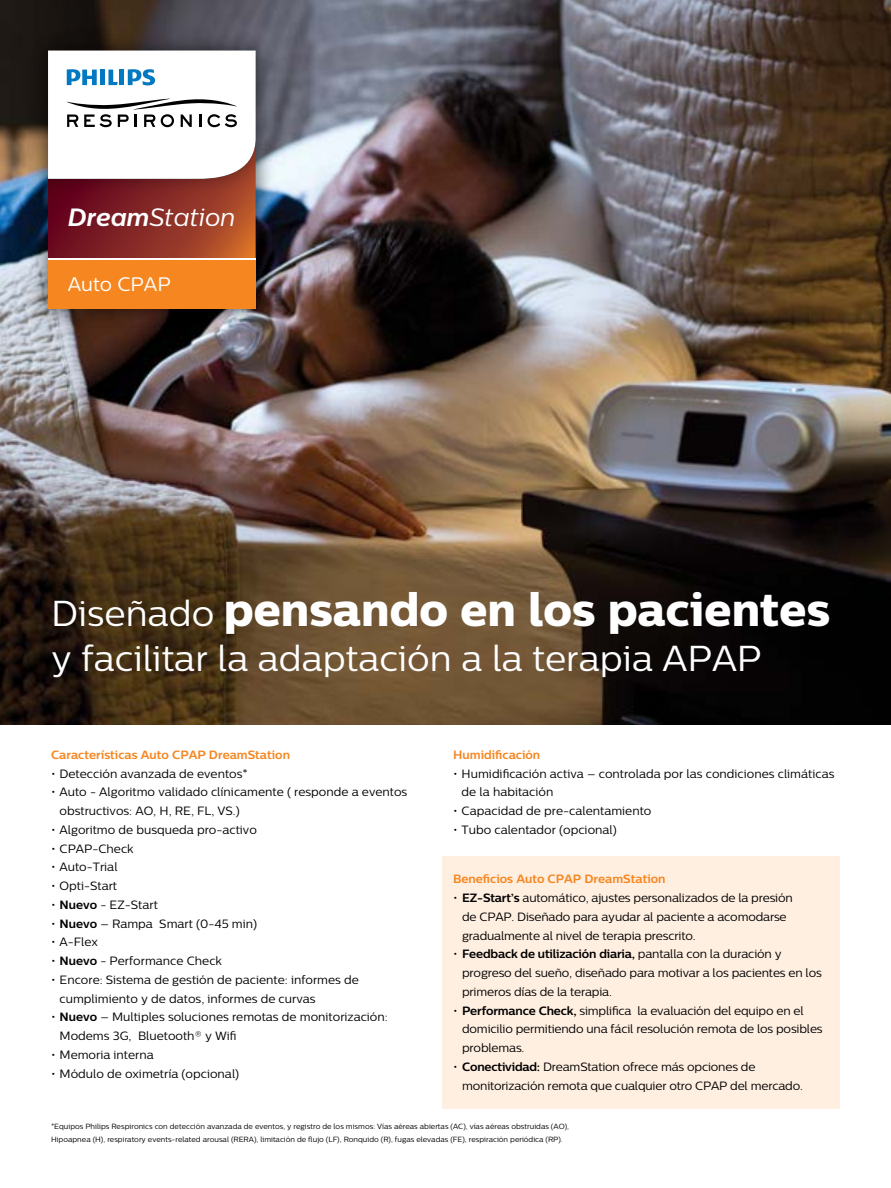
<style>
.page{position:relative;width:891px;height:1188px;background:#fff}
.page>*{position:absolute;margin:0;border:0;box-sizing:border-box;transform-origin:0 0}
.t1{font:46.5px "Centrale Sans X Bold";color:#fff}
.t2{font:36px/45px "Centrale Sans";color:#fff}
.t3{font:italic 25.05px "Centrale Sans";color:#fff}
.t4{font:19.5px "Centrale Sans";color:#fff}
.t5{font:12px/18.8px "Centrale Sans";color:#000}
.t6{font:700 12px "Centrale Sans";color:#f6861f}
.t7{font:700 12px "Centrale Sans";letter-spacing:-.015em;color:#000}
.t8{font:7.5px/12.8px "Centrale Sans";color:#000}
.s1{font-weight:700}
.s2{font-weight:400}
</style>
<div class="page">
<img style="left:0;top:0;width:891px;height:724px">
<div style="left:20px;top:23px;width:263px;height:312px;background:#000;opacity:.35"></div>
<img style="left:23px;top:204px;width:258px;height:31px">
<img style="left:23px;top:235px;width:258px;height:99px">
<div style="left:48px;top:260px;width:208px;height:49px;background:#f6861f"></div>
<img style="left:23px;top:26px;width:258px;height:178px">
<hr style="left:48px;top:258px;width:208px;height:2px;background:#fff">
<svg style="left:48px;top:51px;width:208px;height:207px"></svg>
<div style="left:442px;top:856px;width:398px;height:253px;background:#ffefe1"></div>
<h3 class="t3" style="left:68px;top:202px;width:169px"><span class="s1">Dream</span>Station</h3>
<h3 class="t4" style="left:68px;top:273px;width:104px">Auto CPAP</h3>
<h1 class="t1" style="left:224px;top:581px;width:608px">pensando en los pacientes</h1>
<h2 class="t2" style="left:51px;top:590px;width:712px">Diseñado<br>y facilitar la adaptación laa terapia APAP</h2>
<p class="t6" style="left:453px;top:747px;width:89px">Humidificación</p>
<p class="t5" style="left:462px;top:764px;width:374px;text-indent:-9px">• Humidificación activa – controlada por las condiciones climáticas de la habitación</p>
<p class="t5" style="left:453px;top:801px;width:200px">• Capacidad de pre-calentamiento</p>
<p class="t5" style="left:453px;top:820px;width:165px">• Tubo calentador (opcional(</p>
<p class="t6" style="left:453px;top:872px;width:214px">Beneficios Auto CPAP DreamStation</p>
<p class="t5" style="left:462px;top:888px;width:332px;text-indent:-9px">• <span class="s1">EZ-Start s’</span> automático, ajustes personalizados de la presión de CPAP. Diseñado para ayudar al paciente a acomodarse gradualmente al nivel de terapia prescrito.</p>
<p class="t7" style="left:453px;top:947px;width:330px"><span class="s2">•</span> Feedback de utilización diaria, <span class="s2">pantalla con la duración y</span></p>
<p class="t5" style="left:462px;top:963px;width:361px">progreso del sueño, diseñado para motivar a los pacientes en los</p>
<p class="t5" style="left:462px;top:982px;width:151px">primeros días de la terapia.</p>
<p class="t5" style="left:637px;top:1001px;width:168px">la evaluación del equipo en el</p>
<p class="t6" style="left:51px;top:748px;width:241px">Características Auto CPAP DreamStation</p>
<p class="t5" style="left:51px;top:764px;width:198px">• Detección avanzada de eventos*</p>
<p class="t5" style="left:60px;top:783px;width:349px;text-indent:-9px">• Auto - Algoritmo validado clínicamente ( responde a eventos obstructivos: AO H, , RE, FL, VS (.</p>
<p class="t5" style="left:51px;top:820px;width:207px">• Algoritmo de busqueda pro-activo</p>
<p class="t5" style="left:51px;top:839px;width:84px">• CPAP-Check</p>
<p class="t5" style="left:51px;top:858px;width:68px">• Auto-Trial</p>
<p class="t5" style="left:51px;top:876px;width:68px">• Opti-Start</p>
<p class="t5" style="left:51px;top:895px;width:108px">• <span class="s1">Nuevo</span> - EZ-Start</p>
<p class="t5" style="left:159px;top:914px;width:99px">Smart (0-45 min(</p>
<p class="t5" style="left:51px;top:914px;width:103px">• <span class="s1">Nuevo</span> – Rampa</p>
<p class="t5" style="left:51px;top:933px;width:49px">• A-Flex</p>
<p class="t5" style="left:51px;top:951px;width:172px">• <span class="s1">Nuevo</span> - Performance Check</p>
<p class="t5" style="left:60px;top:970px;width:301px;text-indent:-9px">• Encore: Sistema de gestión de paciente: informes de cumplimiento y de datos, informes de curvas</p>
<p class="t5" style="left:138px;top:1008px;width:251px;text-indent:-87px">• <span class="s1">Nuevo</span> – Multiples soluciones remotas de monitorización:<br>Bluetooth® y Wifi</p>
<p class="t5" style="left:462px;top:1001px;width:362px;text-indent:-9px">• <span class="s1">Performance Check,</span> simplifica<br>domicilio permitiendo una fácil resolución remota de los posibles problemas.</p>
<p class="t5" style="left:462px;top:1057px;width:342px;text-indent:-9px">• <span class="s1">Conectividad:</span> DreamStation ofrece más opciones de monitorización remota que cualquier otro CPAP del mercado.</p>
<p class="t8" style="left:51px;top:1120px;width:520px">*Equipos Philips Respironics con detección avanzada de eventos y, registro de los mismos: Vías aéreas abiertas (AC ,) vías aéreas obstruidas (AO ,(<br>Hipoapnea H( ,) respiratory events-related arousal (RERA ,) limitación de flujo (LF ,) Ronquido R( ,) fugas elevadas (FE ,) respiración periódica (RP .(</p>
<p class="t5" style="left:60px;top:1026px;width:74px">Modems G3 ,</p>
<p class="t5" style="left:51px;top:1045px;width:104px">• Memoria interna</p>
<p class="t5" style="left:51px;top:1064px;width:190px">• Módulo de oximetría (opcional(</p>
</div>
